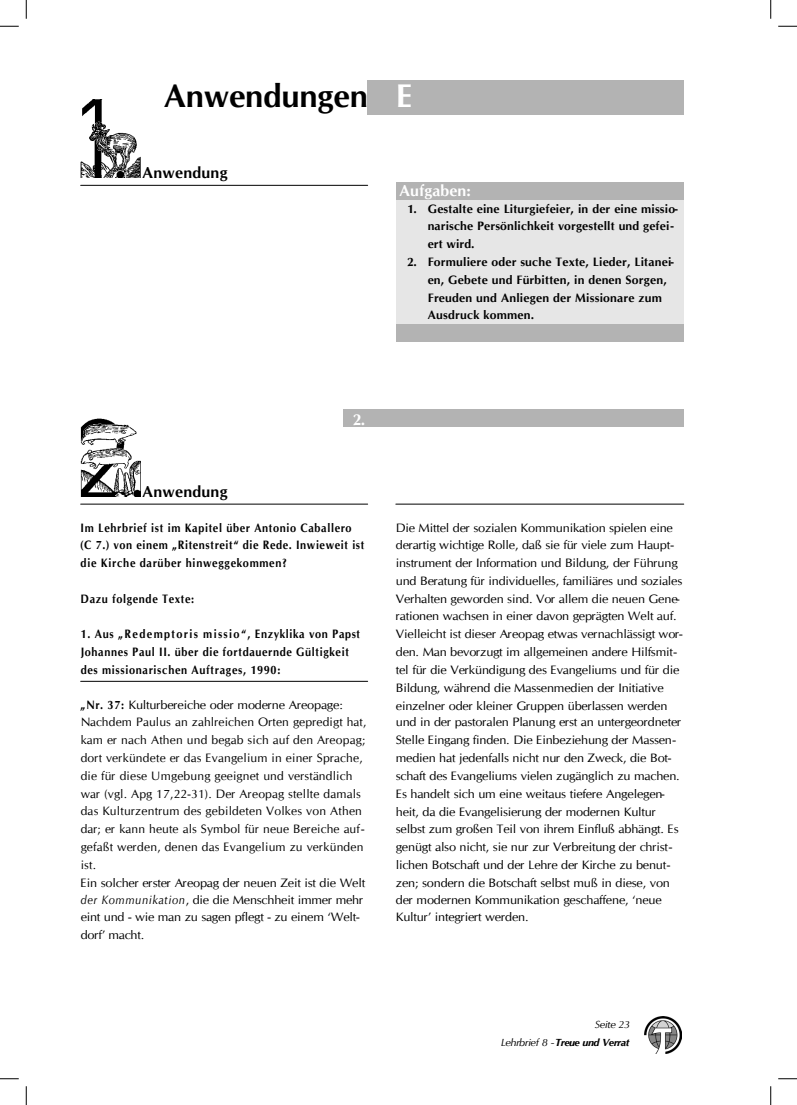
<style>
.page{position:relative;width:797px;height:1105px;background:#fff}
.page>*{position:absolute;margin:0;border:0;box-sizing:border-box;transform-origin:0 0}
.t1{font:700 32.75px "CG Omega";letter-spacing:-.005em;color:#000}
.t2{font:700 16px "CG Omega";letter-spacing:.015em;color:#000}
.t3{font:700 16px "CG Omega";letter-spacing:.005em;color:#fff}
.t4{font:12.25px/17.8px "CG Omega";letter-spacing:-.02em;color:#000;scale:1.05 1}
.t5{font:12.25px/17.6px "CG Omega";letter-spacing:.01em;color:#000;scale:1.05 1}
.t6{font:700 12.25px/17.4px "CG Omega";letter-spacing:.055em;color:#000;scale:.9 1}
.t7{font:700 12.25px/17.9px "CG Omega";letter-spacing:.015em;color:#000}
.t8{font:700 12.25px/17.9px "CG Omega";letter-spacing:.01em;color:#000}
.t9{font:italic 10.25px/17.8px "CG Omega";letter-spacing:-.04em;color:#000;text-align:right;scale:1.08 1}
.s1{color:#fff}
.s2{font-weight:700}
.s3{font-style:italic}
</style>
<div class="page">
<div style="left:343px;top:409px;width:340px;height:18px;background:#b3b3b3"></div>
<div style="left:368px;top:80px;width:315px;height:35px;background:#b3b3b3"></div>
<div style="left:396px;top:182px;width:287px;height:18px;background:#b3b3b3"></div>
<div style="left:396px;top:324px;width:287px;height:18px;background:#b3b3b3"></div>
<div style="left:396px;top:200px;width:287px;height:124px;background:#e6e6e6"></div>
<hr style="left:81px;top:185px;width:287px;height:1px;background:#000">
<hr style="left:81px;top:504px;width:287px;height:1px;background:#000">
<hr style="left:81px;top:681px;width:287px;height:1px;background:#000">
<hr style="left:396px;top:504px;width:287px;height:1px;background:#000">
<img style="left:81px;top:99px;width:60px;height:79px">
<img style="left:81px;top:419px;width:60px;height:78px">
<img style="left:644px;top:1016px;width:37px;height:38px">
<svg style="left:0;top:25px;width:19px;height:2px"></svg>
<svg style="left:778px;top:25px;width:19px;height:2px"></svg>
<svg style="left:0;top:1078px;width:19px;height:1px"></svg>
<svg style="left:778px;top:1078px;width:19px;height:1px"></svg>
<svg style="left:25px;top:0;width:2px;height:19px"></svg>
<svg style="left:25px;top:1086px;width:2px;height:19px"></svg>
<svg style="left:770px;top:0;width:1px;height:19px"></svg>
<svg style="left:770px;top:1086px;width:1px;height:19px"></svg>
<h1 class="t1" style="left:164px;top:76px;width:249px">Anwendungen <span class="s1">E</span></h1>
<h2 class="t2" style="left:142px;top:163px;width:87px">Anwendung</h2>
<h2 class="t3" style="left:399px;top:181px;width:73px">Aufgaben:</h2>
<p class="t8" style="left:427px;top:199px;width:251px;text-indent:-21px">1. Gestalte eine Liturgiefeier, in der eine missio&shy;narische Persönlichkeit vorgestellt und gefei&shy;ert wird.</p>
<p class="t7" style="left:427px;top:253px;width:248px;text-indent:-21px">2. Formuliere oder suche Texte, Lieder, Litanei&shy;en, Gebete und Fürbitten, in denen Sorgen, Freuden und Anliegen der Missionare zum Ausdruck kommen.</p>
<h2 class="t3" style="left:352px;top:411px;width:14px">2.</h2>
<h2 class="t2" style="left:143px;top:482px;width:87px">Anwendung</h2>
<p class="t6" style="left:81px;top:519px;width:317px">Im Lehrbrief ist im Kapitel über Antonio Caballero (C 7.) von einem „Ritenstreit“ die Rede. Inwieweit ist die Kirche darüber hinweggekommen?</p>
<p class="t6" style="left:81px;top:590px;width:128px">Dazu folgende Texte:</p>
<p class="t6" style="left:81px;top:625px;width:312px;line-height:17.9px">1. Aus „Redemptoris missio“, Enzyklika von Papst<br>Johannes Paul II. über die fortdauernde Gültigkeit des missionarischen Auftrages, 1990:</p>
<p class="t5" style="left:81px;top:697px;width:274px"><span class="s2">„Nr. 37:</span> Kulturbereiche oder moderne Areopage:<br>Nachdem Paulus an zahlreichen Orten gepredigt hat, kam er nach Athen und begab sich auf den Areopag; dort verkündete er das Evangelium in einer Sprache, die für diese Umgebung geeignet und verständlich war (vgl. Apg 17,22-31). Der Areopag stellte damals das Kulturzentrum des gebildeten Volkes von Athen dar; er kann heute als Symbol für neue Bereiche auf&shy;gefaßt werden, denen das Evangelium zu verkünden ist.<br>Ein solcher erster Areopag der neuen Zeit ist die Welt <span class="s3">der Kommunikation</span>, die die Menschheit immer mehr eint und - wie man zu sagen pflegt - zu einem ‘Welt&shy;dorf’ macht.</p>
<p class="t4" style="left:396px;top:519px;width:275px">Die Mittel der sozialen Kommunikation spielen eine derartig wichtige Rolle, daß sie für viele zum Haupt&shy;instrument der Information und Bildung, der Führung und Beratung für individuelles, familiäres und soziales Verhalten geworden sind. Vor allem die neuen Gene&shy;rationen wachsen in einer davon geprägten Welt auf.<br>Vielleicht ist dieser Areopag etwas vernachlässigt wor&shy;den. Man bevorzugt im allgemeinen andere Hilfsmit&shy;tel für die Verkündigung des Evangeliums und für die Bildung, während die Massenmedien der Initiative einzelner oder kleiner Gruppen überlassen werden und in der pastoralen Planung erst an untergeordneter Stelle Eingang finden. Die Einbeziehung der Massen&shy;medien hat jedenfalls nicht nur den Zweck, die Bot&shy;schaft des Evangeliums vielen zugänglich zu machen.<br>Es handelt sich um eine weitaus tiefere Angelegen&shy;heit, da die Evangelisierung der modernen Kultur selbst zum großen Teil von ihrem Einfluß abhängt. Es genügt also nicht, sie nur zur Verbreitung der christ&shy;lichen Botschaft und der Lehre der Kirche zu benut&shy;zen; sondern die Botschaft selbst muß in diese, von der modernen Kommunikation geschaffene, ‘neue Kultur’ integriert werden.</p>
<p class="t9" style="left:501px;top:1016px;width:121px">Seite 23<br>Lehrbrief 8 -<span class="s2">Treue und Verrat</span></p>
</div>
